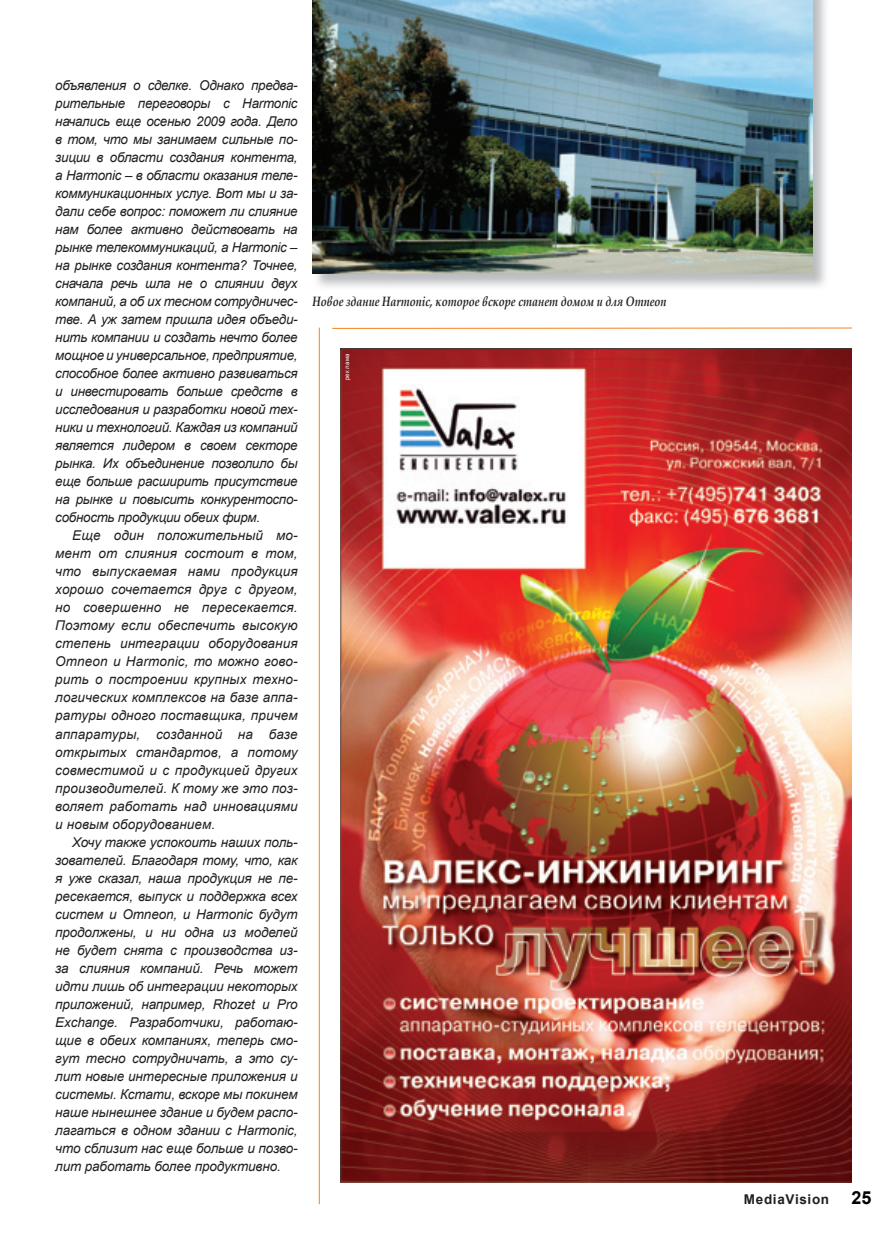
<style>
.page{position:relative;width:893px;height:1234px;background:#fff}
.page>*{position:absolute;margin:0;border:0;box-sizing:border-box;transform-origin:0 0}
.t1{font:italic 13.5px/18px "Arial";letter-spacing:-.01em;color:#231f20;text-align:justify}
.t2{font:italic 700 13.5px "Book Antiqua";color:#231f20;scale:.8 1}
.t3{font:700 13.5px "Arial";letter-spacing:.05em;color:#231f20}
.t4{font:6px "Arial";letter-spacing:.1em;color:#fff}
.s1{font-size:18px;color:#000}
</style>
<div class="page">
<img style="left:312px;top:0;width:514px;height:287px">
<img style="left:313px;top:0;width:499px;height:273px">
<img style="left:341px;top:349px;width:510px;height:833px">
<hr style="left:319px;top:327px;width:1px;height:876px;background:#f58220">
<hr style="left:332px;top:327px;width:520px;height:2px;background:#f58220">
<p class="t1" style="left:55px;top:76px;width:244px">объявления о сделке. Однако предва&shy;рительные переговоры с Harmonic начались еще осенью 2009 года. Дело в том, что мы занимаем сильные по&shy;зиции в области создания контента, а Harmonic – в области оказания теле&shy;коммуникационных услуг. Вот мы и за&shy;дали себе вопрос: поможет ли слияние нам более активно действовать на рынке телекоммуникаций, а Harmonic – на рынке создания контента? Точнее, сначала речь шла не о слиянии двух компаний, а об их тесном сотрудничес&shy;тве. А уж затем пришла идея объеди&shy;нить компании и создать нечто более мощное и универсальное, предприятие, способное более активно развиваться и инвестировать больше средств в исследования и разработки новой тех&shy;ники и технологий. Каждая из компаний является лидером в своем секторе рынка. Их объединение позволило бы еще больше расширить присутствие на рынке и повысить конкурентоспо&shy;собность продукции обеих фирм.</p>
<p class="t1" style="left:55px;top:526px;width:244px;text-indent:17px">Еще один положительный мо&shy;мент от слияния состоит в том, что выпускаемая нами продукция хорошо сочетается друг с другом, но совершенно не пересекается.<br>Поэтому если обеспечить высокую степень интеграции оборудования Omneon и Harmonic, то можно гово&shy;рить о построении крупных техно&shy;логических комплексов на базе аппа&shy;ратуры одного поставщика, причем аппаратуры, созданной на базе открытых стандартов, а потому совместимой и с продукцией других производителей. К тому же это поз&shy;воляет работать над инновациями и новым оборудованием.</p>
<p class="t1" style="left:55px;top:832px;width:244px;text-indent:17px">Хочу также успокоить наших поль&shy;зователей. Благодаря тому, что, как я уже сказал, наша продукция не пе&shy;ресекается, выпуск и поддержка всех систем и Omneon, и Harmonic будут продолжены, и ни одна из моделей не будет снята с производства из&shy;за слияния компаний. Речь может идти лишь об интеграции некоторых приложений, например, Rhozet и Pro Exchange. Разработчики, работаю&shy;щие в обеих компаниях, теперь смо&shy;гут тесно сотрудничать, а это су&shy;лит новые интересные приложения и системы. Кстати, вскоре мы покинем наше нынешнее здание и будем распо&shy;лагаться в одном здании с Harmonic, что сблизит нас еще больше и позво&shy;лит работать более продуктивно.</p>
<p class="t2" style="left:313px;top:291px;width:444px">Новое здание Harmonic, которое вскоре станет домом и для Omneon</p>
<p class="t4" style="left:343px;top:380px;width:29px;rotate:-90deg">реклама</p>
<p class="t3" style="left:744px;top:1190px;width:129px">MediaVision <span class="s1">25</span></p>
</div>
